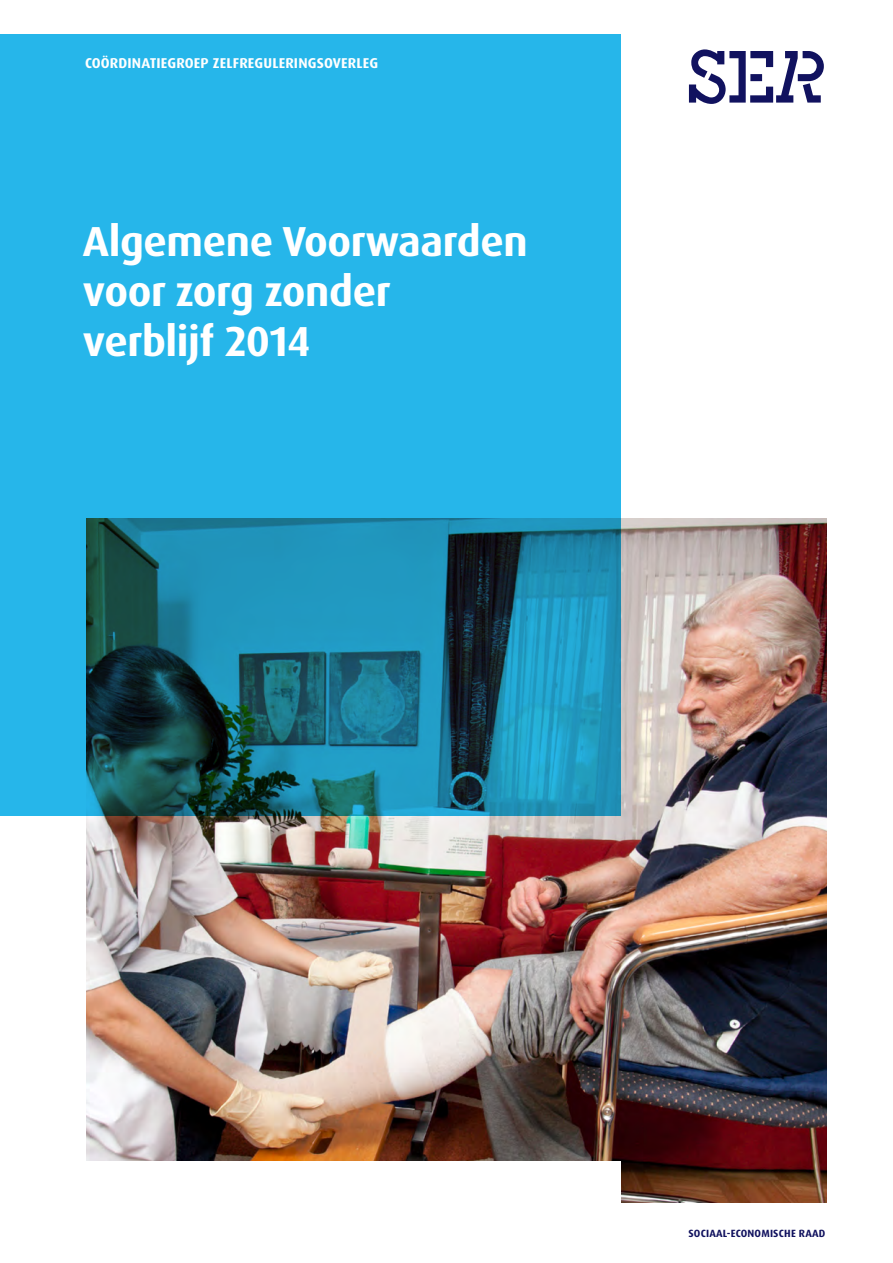
<style>
.page{position:relative;width:893px;height:1263px;background:#fff}
.page>*{position:absolute;margin:0;border:0;box-sizing:border-box;transform-origin:0 0}
.t1{font:700 42px/50.4px "Dax OT";letter-spacing:-.01em;color:#fff}
._08_Omslag_Header{font:700 14.25px "Dax OT";letter-spacing:.01em;color:#fff}
.t2{font:700 10.5px "Dax OT";letter-spacing:.02em;color:#11125f}
</style>
<div class="page">
<img style="left:86px;top:519px;width:740px;height:684px">
<svg style="left:0;top:34px;width:621px;height:782px;background:#229fca"></svg>
<svg style="left:689px;top:49px;width:135px;height:55px"></svg>
<div style="left:71px;top:1161px;width:550px;height:63px;background:#fff"></div>
<p class="_08_Omslag_Header" style="left:85px;top:53px;width:294px">COÖRDINATIEGROEP ZELFREGULERINGSOVERLEG</p>
<p class="t1" style="left:83px;top:216px;width:446px">Algemene Voorwaarden</p>
<p class="t1" style="left:83px;top:267px;width:309px">voor zorg zonder verblijf 2014</p>
<p class="t2" style="left:688px;top:1227px;width:139px">SOCIAAL-ECONOMISCHE RAAD</p>
</div>
